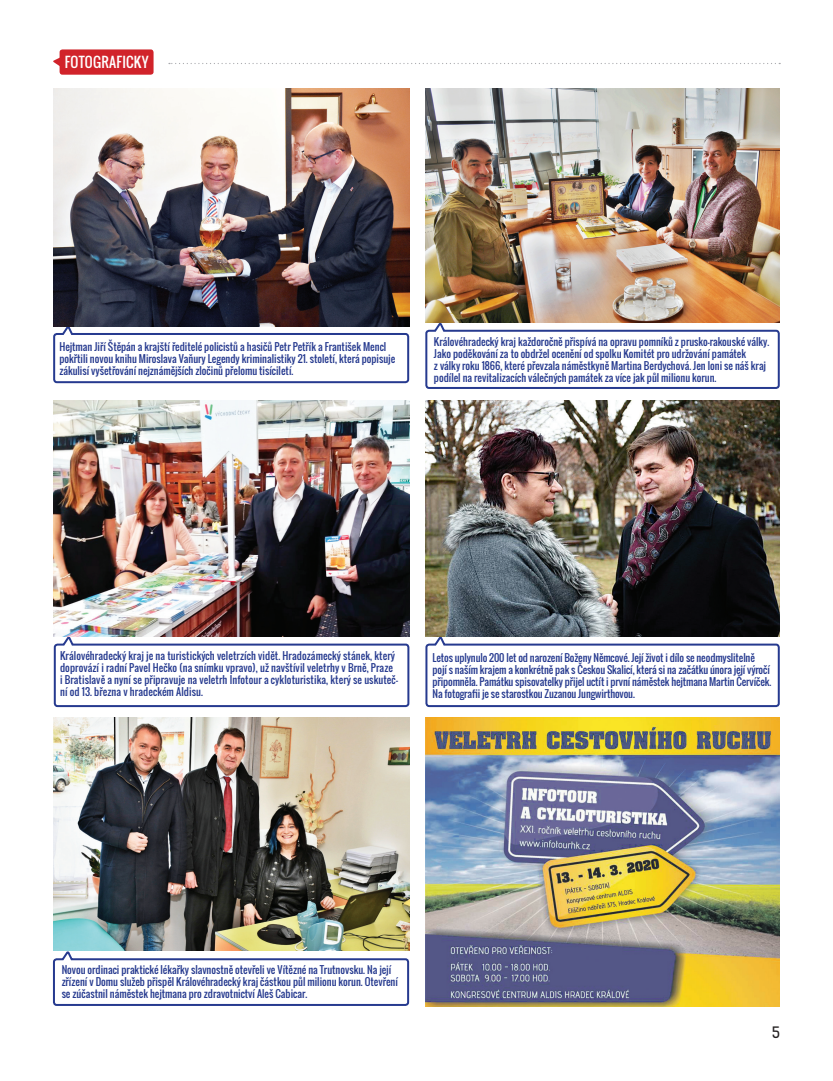
<style>
.page{position:relative;width:833px;height:1081px;background:#fff}
.page>*{position:absolute;margin:0;border:0;box-sizing:border-box;transform-origin:0 0}
.t1{font:15px "Kelson Sans";color:#231f20}
.t2{font:13.75px "Oswald";color:#fff}
.t3{font:10px/12px "Oswald";color:#263a8f}
</style>
<div class="page">
<svg style="left:169px;top:63px;width:611px;height:1px"></svg>
<svg style="left:53px;top:950px;width:357px;height:56px"></svg>
<svg style="left:425px;top:635px;width:355px;height:73px"></svg>
<svg style="left:53px;top:325px;width:357px;height:59px"></svg>
<svg style="left:53px;top:635px;width:357px;height:73px"></svg>
<svg style="left:53px;top:56px;width:7px;height:13px"></svg>
<div style="left:60px;top:49px;width:93px;height:26px;background:#d1232a;border-radius:3px"></div>
<svg style="left:425px;top:322px;width:355px;height:67px"></svg>
<img style="left:53px;top:89px;width:356px;height:237px">
<img style="left:425px;top:400px;width:354px;height:237px">
<img style="left:54px;top:718px;width:355px;height:232px">
<img style="left:53px;top:400px;width:356px;height:237px">
<img style="left:425px;top:89px;width:354px;height:234px">
<img style="left:425px;top:718px;width:355px;height:288px">
<h2 class="t2" style="left:65px;top:52px;width:52px">Fotografick</h2>
<h2 class="t2" style="left:142px;top:52px;width:8px">y</h2>
<p class="t3" style="left:59px;top:340px;width:337px">Hejtman Jiří Štěpán a krajští ředitelé policistů a hasičů Petr Petřík a František Mencl pokřtili novou knihu Miroslava Vaňury Legendy kriminalistiky 21. století, která popisuje zákulisí vyšetřování nejznámějších zločinů přelomu tisíciletí.</p>
<p class="t3" style="left:434px;top:335px;width:337px">Královéhradecký kraj každoročně přispívá na opravu pomníků z prusko-rakouské války.<br>Jako poděkování za to obdržel ocenění od spolku Komitét pro udržování památek<br>z války roku 1866, které převzala náměstkyně Martina Berdychová. Jen loni se náš kraj podílel na revitalizacích válečných památek za více jak půl milionu korun.</p>
<p class="t3" style="left:60px;top:650px;width:339px">Královéhradecký kraj je na turistických veletrzích vidět. Hradozámecký stánek, který doprovází i radní Pavel Hečko (na snímku vpravo), už navštívil veletrhy v Brně, Praze i Bratislavě a nyní se připravuje na veletrh Infotour a cykloturistika, který se uskuteč&shy;ní od 13. března v hradeckém Aldisu.</p>
<p class="t3" style="left:432px;top:651px;width:340px">Letos uplynulo 200 let od narození Boženy Němcové. Její život i dílo se neodmyslitelně pojí s naším krajem a konkrétně pak s Českou Skalicí, která si na začátku února její výročí připomněla. Památku spisovatelky přijel uctít i první náměstek hejtmana Martin Červíček.<br>Na fotografii je se starostkou Zuzanou Jungwirthovou.</p>
<p class="t3" style="left:62px;top:964px;width:338px">Novou ordinaci praktické lékařky slavnostně otevřeli ve Vítězné na Trutnovsku. Na její zřízení v Domu služeb přispěl Královéhradecký kraj částkou půl milionu korun. Otevření se zúčastnil náměstek hejtmana pro zdravotnictví Aleš Cabicar.</p>
<h1 class="t1" style="left:772px;top:1023px;width:9px">5</h1>
</div>
